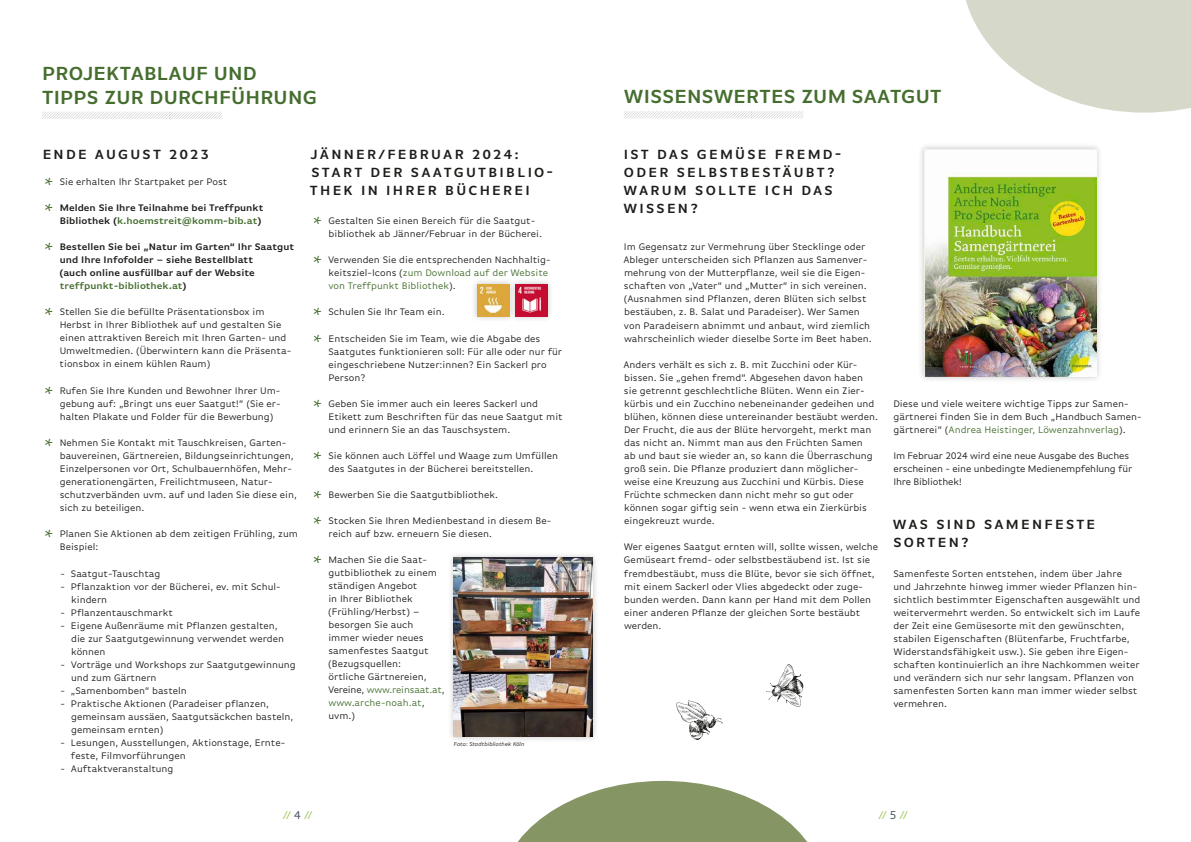
<style>
.page{position:relative;width:1191px;height:842px;background:#fff}
.page>*{position:absolute;margin:0;border:0;box-sizing:border-box;transform-origin:0 0}
.t1{font:600 20px/24px "Basic Gothic Pro";letter-spacing:.01em;color:#456e2e}
.t2{font:600 14px/18px "Basic Gothic Pro";letter-spacing:.16em;color:#1d1d1b}
.t3{font:12px "Basic Gothic Pro";color:#9ac550}
.t4{font:10px/13px "Basic Gothic Pro";color:#1d1d1b}
.t5{font:600 10px/13px "Basic Gothic Pro";color:#1d1d1b;text-align:right}
.t6{font:10px/13.1px "Basic Gothic Pro";letter-spacing:-.02em;color:#1d1d1b}
.t7{font:italic 6px "Basic Gothic Pro";color:#1d1d1b}
.s1{font-size:18px;color:#456e2e}
.s2{font-weight:400;font-size:18px;color:#456e2e}
.s3{color:#456e2e}
.s4{color:#3d4550}
</style>
<div class="page">
<svg style="left:42px;top:112px;width:180px;height:7px"></svg>
<svg style="left:624px;top:111px;width:180px;height:8px"></svg>
<svg style="left:966px;top:0;width:225px;height:113px"></svg>
<div style="left:447px;top:551px;width:152px;height:192px;background:#1d1d1b;opacity:.25"></div>
<img style="left:453px;top:557px;width:139px;height:179px">
<div style="left:917px;top:143px;width:185px;height:240px;background:#1d1d1b;opacity:.25"></div>
<img style="left:924px;top:149px;width:172px;height:228px">
<svg style="left:518px;top:780px;width:289px;height:62px"></svg>
<div style="left:471px;top:278px;width:45px;height:45px;background:#1d1d1b;opacity:.25"></div>
<img style="left:477px;top:284px;width:32px;height:32px">
<div style="left:509px;top:278px;width:45px;height:45px;background:#1d1d1b;opacity:.25"></div>
<img style="left:515px;top:284px;width:32px;height:32px">
<svg style="left:766px;top:664px;width:37px;height:43px"></svg>
<svg style="left:676px;top:700px;width:47px;height:40px"></svg>
<h1 class="t1" style="left:42px;top:61px;width:276px">PROJEKTABLAUF UND<br>TIPPS ZUR DURCHFÜHRUNG</h1>
<h2 class="t2" style="left:43px;top:145px;width:168px">ENDE AUGUST 2023</h2>
<p class="t4" style="left:44px;top:175px;width:185px"><span class="s1">*</span> Sie erhalten Ihr Startpaket per Post</p>
<p class="t5" style="left:44px;top:201px;width:221px"><span class="s2">*</span> Melden Sie Ihre Teilnahme bei Treffpunkt<br>Bibliothek (<span class="s3">k.hoemstreit@komm-bib.at</span>)</p>
<p class="t5" style="left:59px;top:240px;width:236px;text-align:left;text-indent:-16px"><span class="s2">*</span> Bestellen Sie bei „Natur im Garten“ Ihr Saatgut und Ihre Infofolder – siehe Bestellblatt<br>(auch online ausfüllbar auf der Website <span class="s3">treffpunkt-bibliothek.at</span>)</p>
<p class="t4" style="left:60px;top:306px;width:233px;text-indent:-16px"><span class="s1">*</span> Stellen Sie die befüllte Präsentationsbox im Herbst in Ihrer Bibliothek auf und gestalten Sie einen attraktiven Bereich mit Ihren Garten- und Umweltmedien. (Überwintern kann die Präsenta&shy;tionsbox in einem kühlen Raum)</p>
<p class="t4" style="left:60px;top:384px;width:222px;text-align:justify;text-indent:-16px"><span class="s1">*</span> Rufen Sie Ihre Kunden und Bewohner Ihrer Um&shy;gebung auf: „Bringt uns euer Saatgut!“ (Sie er&shy;halten Plakate und Folder für die Bewerbung)</p>
<p class="t4" style="left:60px;top:436px;width:239px;text-indent:-16px"><span class="s1">*</span> Nehmen Sie Kontakt mit Tauschkreisen, Garten&shy;bauvereinen, Gärtnereien, Bildungseinrichtungen, Einzelpersonen vor Ort, Schulbauernhöfen, Mehr&shy;generationengärten, Freilichtmuseen, Natur&shy;schutzverbänden uvm. auf und laden Sie diese ein, sich zu beteiligen.</p>
<p class="t4" style="left:60px;top:527px;width:240px;text-indent:-16px"><span class="s1">*</span> Planen Sie Aktionen ab dem zeitigen Frühling, zum<br>Beispiel:</p>
<p class="t4" style="left:61px;top:567px;width:101px">- Saatgut-Tauschtag</p>
<p class="t4" style="left:71px;top:580px;width:211px;text-indent:-11px">- Pflanzaktion vor der Bücherei, ev. mit Schul&shy;kindern</p>
<p class="t4" style="left:61px;top:606px;width:114px">- Pflanzentauschmarkt</p>
<p class="t4" style="left:71px;top:619px;width:214px;text-indent:-11px">- Eigene Außenräume mit Pflanzen gestalten, die zur Saatgutgewinnung verwendet werden können</p>
<p class="t4" style="left:71px;top:658px;width:226px;text-indent:-11px">- Vorträge und Workshops zur Saatgutgewinnung und zum Gärtnern</p>
<p class="t4" style="left:61px;top:684px;width:128px">- „Samenbomben“ basteln</p>
<p class="t4" style="left:71px;top:697px;width:224px;text-indent:-11px">- Praktische Aktionen (Paradeiser pflanzen, gemeinsam aussäen, Saatgutsäckchen basteln, gemeinsam ernten)</p>
<p class="t4" style="left:71px;top:736px;width:216px;text-indent:-10px">- Lesungen, Ausstellungen, Aktionstage, Ernte&shy;feste, Filmvorführungen</p>
<p class="t4" style="left:61px;top:762px;width:114px">- Auftaktveranstaltung</p>
<h2 class="t2" style="left:310px;top:145px;width:245px">JÄNNER/FEBRUAR 2024:<br>START DER SAATGUTBIBLIO-<br>THEK IN IHRER BÜCHEREI</h2>
<p class="t4" style="left:328px;top:214px;width:215px;text-indent:-16px"><span class="s1">*</span> Gestalten Sie einen Bereich für die Saatgut&shy;bibliothek ab Jänner/Februar in der Bücherei.</p>
<p class="t4" style="left:328px;top:253px;width:224px;text-indent:-16px"><span class="s1">*</span> Verwenden Sie die entsprechenden Nachhaltig&shy;keitsziel-Icons (<span class="s3">zum Download auf der Website von Treffpunkt Bibliothek</span>).</p>
<p class="t4" style="left:312px;top:306px;width:134px"><span class="s1">*</span> Schulen Sie Ihr Team ein.</p>
<p class="t4" style="left:328px;top:332px;width:235px;text-indent:-16px"><span class="s1">*</span> Entscheiden Sie im Team, wie die Abgabe des Saatgutes funktionieren soll: Für alle oder nur für eingeschriebene Nutzer:innen? Ein Sackerl pro Person?</p>
<p class="t4" style="left:328px;top:397px;width:236px;text-indent:-16px"><span class="s1">*</span> Geben Sie immer auch ein leeres Sackerl und<br>Etikett zum Beschriften für das neue Saatgut mit und erinnern Sie an das Tauschsystem.</p>
<p class="t4" style="left:329px;top:449px;width:231px;text-indent:-16px"><span class="s1">*</span> Sie können auch Löffel und Waage zum Umfüllen des Saatgutes in der Bücherei bereitstellen.</p>
<p class="t4" style="left:312px;top:488px;width:187px"><span class="s1">*</span> Bewerben Sie die Saatgutbibliothek.</p>
<p class="t4" style="left:328px;top:514px;width:224px;text-indent:-16px"><span class="s1">*</span> Stocken Sie Ihren Medienbestand in diesem Be&shy;reich auf bzw. erneuern Sie diesen.</p>
<p class="t4" style="left:328px;top:554px;width:118px;text-indent:-16px"><span class="s1">*</span> Machen Sie die Saat&shy;gutbibliothek zu einem ständigen Angebot<br>in Ihrer Bibliothek (Frühling/Herbst) – besorgen Sie auch immer wieder neues samenfestes Saatgut (Bezugsquellen:<br>örtliche Gärtnereien,<br>Vereine, <span class="s3">www.reinsaat.at</span>, <span class="s3">www.arche-noah.at</span>, uvm.)</p>
<p class="t7" style="left:454px;top:741px;width:72px">Foto: Stadtbibliothek Köln</p>
<h1 class="t1" style="left:624px;top:84px;width:319px">WISSENSWERTES ZUM SAATGUT</h1>
<h2 class="t2" style="left:623px;top:145px;width:220px">IST DAS GEMÜSE FREMD-<br>ODER SELBSTBESTÄUBT?<br>WARUM SOLLTE ICH DAS<br>WISSEN?</h2>
<p class="t4" style="left:623px;top:240px;width:250px">Im Gegensatz zur Vermehrung über Stecklinge oder Ableger unterscheiden sich Pflanzen aus Samenver&shy;mehrung von der Mutterpflanze, weil sie die Eigen&shy;schaften von „Vater“ und „Mutter“ in sich vereinen. (Ausnahmen sind Pflanzen, deren Blüten sich selbst bestäuben, z. B. Salat und Paradeiser). Wer Samen von Paradeisern abnimmt und anbaut, wird ziemlich wahrscheinlich wieder dieselbe Sorte im Beet haben.</p>
<p class="t4" style="left:623px;top:358px;width:256px">Anders verhält es sich z. B. mit Zucchini oder Kür&shy;bissen. Sie „gehen fremd“. Abgesehen davon haben<br>sie getrennt geschlechtliche Blüten. Wenn ein Zier&shy;kürbis und ein Zucchino nebeneinander gedeihen und blühen, können diese untereinander bestäubt werden.<br>Der Frucht, die aus der Blüte hervorgeht, merkt man das nicht an. Nimmt man aus den Früchten Samen<br>ab und baut sie wieder an, so kann die Überraschung groß sein. Die Pflanze produziert dann möglicher&shy;weise eine Kreuzung aus Zucchini und Kürbis. Diese Früchte schmecken dann nicht mehr so gut oder können sogar giftig sein - wenn etwa ein Zierkürbis eingekreuzt wurde.</p>
<p class="t4" style="left:624px;top:540px;width:256px">Wer eigenes Saatgut ernten will, sollte wissen, welche Gemüseart fremd- oder selbstbestäubend ist. Ist sie fremdbestäubt, muss die Blüte, bevor sie sich öffnet, mit einem Sackerl oder Vlies abgedeckt oder zuge&shy;bunden werden. Dann kann per Hand mit dem Pollen einer anderen Pflanze der gleichen Sorte bestäubt werden.</p>
<p class="t4" style="left:893px;top:397px;width:250px">Diese und viele weitere wichtige Tipps zur Samen&shy;gärtnerei finden Sie in dem Buch „Handbuch Samen&shy;gärtnerei“ (<span class="s3">Andrea Heistinger, Löwenzahnverlag</span>).</p>
<p class="t6" style="left:893px;top:449px;width:240px">Im Februar 2024 wird eine neue Ausgabe des Buches erscheinen - eine unbedingte Medienempfehlung für<br>Ihre Bibliothek!</p>
<h2 class="t2" style="left:892px;top:515px;width:204px">WAS SIND SAMENFESTE<br>SORTEN?</h2>
<p class="t4" style="left:893px;top:567px;width:249px">Samenfeste Sorten entstehen, indem über Jahre und Jahrzehnte hinweg immer wieder Pflanzen hin&shy;sichtlich bestimmter Eigenschaften ausgewählt und weitervermehrt werden. So entwickelt sich im Laufe der Zeit eine Gemüsesorte mit den gewünschten, stabilen Eigenschaften (Blütenfarbe, Fruchtfarbe, Widerstandsfähigkeit usw.). Sie geben ihre Eigen&shy;schaften kontinuierlich an ihre Nachkommen weiter und verändern sich nur sehr langsam. Pflanzen von samenfesten Sorten kann man immer wieder selbst vermehren.</p>
<p class="t3" style="left:283px;top:808px;width:31px">// <span class="s4">4</span> //</p>
<p class="t3" style="left:878px;top:808px;width:31px">// <span class="s4">5</span> //</p>
</div>
